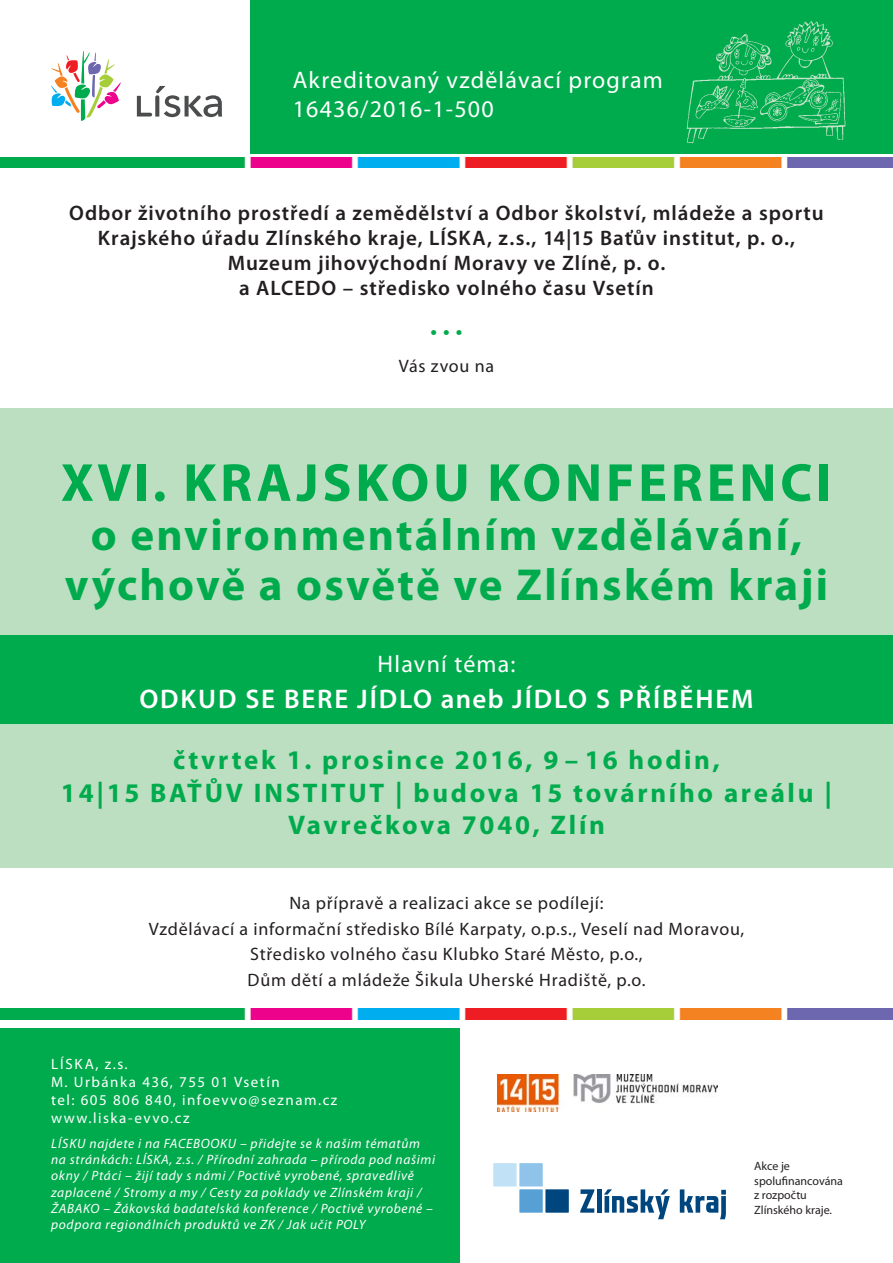
<style>
.page{position:relative;width:893px;height:1263px;background:#fff}
.page>*{position:absolute;margin:0;border:0;box-sizing:border-box;transform-origin:0 0}
.t1{font:700 54px "Myriad Pro";letter-spacing:.07em;color:#00ab4d}
.t2{font:700 45px "Myriad Pro";letter-spacing:.05em;color:#00ab4d}
.t3{font:700 27px/32.4px "Myriad Pro";letter-spacing:.1em;color:#00ab4d;text-align:center}
.t4{font:600 27px "Myriad Pro";letter-spacing:.07em;color:#fff}
.t5{font:24px "Myriad Pro";letter-spacing:.05em;color:#fff}
.t6{font:600 21px "Myriad Pro";letter-spacing:.045em;color:#231f20}
.t7{font:600 21px "Myriad Pro";color:#00ab4d}
.t8{font:18px "Myriad Pro";letter-spacing:.04em;color:#231f20}
.t9{font:15px "Myriad Pro";letter-spacing:.1em;color:#fff}
.t10{font:italic 13.5px/16.2px "Myriad Pro";letter-spacing:.05em;color:#fff}
.t11{font:12px/14.4px "Myriad Pro";color:#231f20}
</style>
<div class="page">
<div style="left:0;top:408px;width:893px;height:460px;background:#bbdfc0"></div>
<div style="left:0;top:636px;width:893px;height:88px;background:#00ab4d"></div>
<svg style="left:137px;top:86px;width:85px;height:31px"></svg>
<svg style="left:51px;top:51px;width:70px;height:70px"></svg>
<img style="left:0;top:157px;width:893px;height:11px">
<div style="left:251px;top:0;width:642px;height:153px;background:#00ab4d"></div>
<div style="left:493px;top:1163px;width:24px;height:23px;background:#c1e2f6"></div>
<div style="left:519px;top:1163px;width:24px;height:23px;background:#8fc3e9"></div>
<div style="left:519px;top:1189px;width:24px;height:24px;background:#56a0d5"></div>
<div style="left:545px;top:1189px;width:24px;height:24px;background:#00467e"></div>
<svg style="left:580px;top:1189px;width:14px;height:24px"></svg>
<hr style="left:597px;top:1189px;width:4px;height:23px;background:#00467e">
<svg style="left:604px;top:1189px;width:66px;height:30px"></svg>
<svg style="left:680px;top:1189px;width:46px;height:30px"></svg>
<img style="left:0;top:1009px;width:893px;height:10px">
<div style="left:0;top:1028px;width:459px;height:235px;background:#00ab4d"></div>
<img style="left:498px;top:1074px;width:220px;height:37px">
<img style="left:686px;top:21px;width:160px;height:123px">
<p class="t5" style="left:293px;top:65px;width:372px">Akreditovaný vzdělávací program</p>
<p class="t5" style="left:293px;top:94px;width:203px">16436/2016-1-500</p>
<p class="t6" style="left:69px;top:199px;width:756px">Odbor životního prostředí a zemědělství a Odbor školství, mládeže a sportu</p>
<p class="t6" style="left:98px;top:225px;width:699px">Krajského úřadu Zlínského kraje, LÍSKA, z.s., 14|15 Baťův institut, p. o.,</p>
<p class="t6" style="left:228px;top:250px;width:439px">Muzeum jihovýchodní Moravy ve Zlíně, p. o.</p>
<p class="t6" style="left:239px;top:275px;width:416px">a ALCEDO – středisko volného času Vsetín</p>
<p class="t7" style="left:431px;top:317px;width:33px">• • •</p>
<p class="t8" style="left:399px;top:355px;width:97px">Vás zvou na</p>
<p class="t1" style="left:61px;top:447px;width:772px">XVI. KRAJSKOU KONFERENCI</p>
<p class="t2" style="left:91px;top:506px;width:713px">o environmentálním vzdělávání,</p>
<p class="t2" style="left:65px;top:555px;width:765px">výchově a osvětě ve Zlínském kraji</p>
<p class="t5" style="left:377px;top:649px;width:140px">Hlavní téma:</p>
<p class="t4" style="left:139px;top:682px;width:616px">ODKUD SE BERE JÍDLO aneb JÍDLO S PŘÍBĚHEM</p>
<p class="t3" style="left:173px;top:743px;width:548px">čtvrtek 1. prosince 2016, 9 – 16 hodin,</p>
<p class="t3" style="left:61px;top:776px;width:772px">14|15 BAŤŮV INSTITUT | budova 15 továrního areálu |<br>Vavrečkova 7040, Zlín</p>
<p class="t8" style="left:289px;top:891px;width:316px">Na přípravě a realizaci akce se podílejí:</p>
<p class="t8" style="left:149px;top:917px;width:597px">Vzdělávací a informační středisko Bílé Karpaty, o.p.s., Veselí nad Moravou,</p>
<p class="t8" style="left:250px;top:943px;width:394px">Středisko volného času Klubko Staré Město, p.o.,</p>
<p class="t8" style="left:248px;top:969px;width:399px">Dům dětí a mládeže Šikula Uherské Hradiště, p.o.</p>
<p class="t9" style="left:51px;top:1055px;width:78px">LÍSKA, z.s.</p>
<p class="t9" style="left:51px;top:1073px;width:230px">M. Urbánka 436, 755 01 Vsetín</p>
<p class="t9" style="left:51px;top:1091px;width:288px">tel: 605 806 840, infoevvo@seznam.cz</p>
<p class="t9" style="left:51px;top:1109px;width:140px">www.liska-evvo.cz</p>
<p class="t10" style="left:51px;top:1135px;width:386px">LÍSKU najdete i na FACEBOOKU – přidejte se k našim tématům na stránkách: LÍSKA, z.s. / Přírodní zahrada – příroda pod našimi okny / Ptáci – žijí tady s námi / Poctivě vyrobené, spravedlivě zaplacené / Stromy a my / Cesty za poklady ve Zlínském kraji / ŽABAKO – Žákovská badatelská konference / Poctivě vyrobené – podpora regionálních produktů ve ZK / Jak učit POLY</p>
<p class="t11" style="left:754px;top:1159px;width:90px">Akce je spolufinancována z rozpočtu</p>
<p class="t11" style="left:754px;top:1202px;width:79px">Zlínského kraje.</p>
</div>
